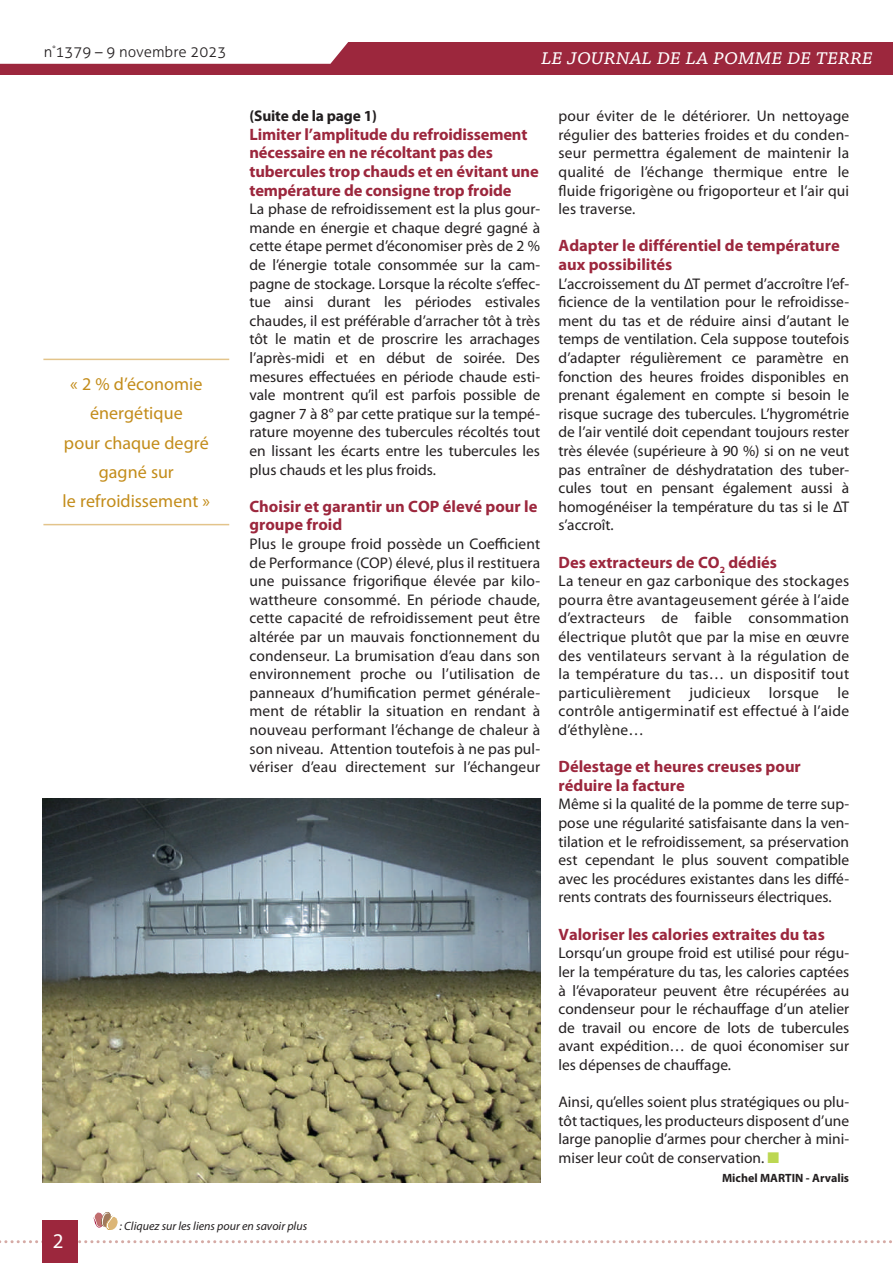
<style>
.page{position:relative;width:893px;height:1263px;background:#fff}
.page>*{position:absolute;margin:0;border:0;box-sizing:border-box;transform-origin:0 0}
.t1{font:italic 23.55px "Chaparral Pro";color:#fff}
.t2{font:21px "Myriad Pro";color:#fff}
.t3{font:18px/29.2px "Myriad Pro";letter-spacing:.005em;color:#c38c1a;text-align:center}
.t4{font:700 16.5px/18.6px "Myriad Pro";color:#9c273d}
.t5{font:15.45px/18.6px "Myriad Pro";color:#231f20;text-align:justify}
.t6{font:700 15.45px "Myriad Pro";letter-spacing:-.01em;color:#231f20}
.t7{font:300 15px "Aller";color:#231f20}
.t8{font:italic 12px "Myriad Pro";color:#231f20}
.t9{font:700 12px "Myriad Pro";color:#231f20}
.s1{color:#bcd752}
</style>
<div class="page">
<svg style="left:0;top:1240px;width:892px;height:3px"></svg>
<div style="left:43px;top:1220px;width:35px;height:43px;background:#9c273d"></div>
<div style="left:0;top:42px;width:893px;height:33px;background:#9c273d"></div>
<svg style="left:0;top:42px;width:348px;height:22px"></svg>
<svg style="left:94px;top:1212px;width:24px;height:18px"></svg>
<hr style="left:43px;top:359px;width:186px;height:1px;background:#e3c48b">
<hr style="left:43px;top:524px;width:186px;height:1px;background:#e3c48b">
<img style="left:43px;top:798px;width:497px;height:384px">
<p class="t7" style="left:44px;top:43px;width:184px">n<sup>°</sup>1379 – 9 novembre 2023</p>
<p class="t3" style="left:63px;top:369px;width:149px">« 2 % d’économie énergétique<br>pour chaque degré gagné sur<br>le refroidissement »</p>
<h1 class="t1" style="left:541px;top:43px;width:333px">le journal de la pomme de terre</h1>
<p class="t6" style="left:249px;top:106px;width:129px">(Suite de la page 1)</p>
<p class="t4" style="left:249px;top:124px;width:291px">Limiter l’amplitude du refroidissement nécessaire en ne récoltant pas des tubercules trop chauds et en évitant une température de consigne trop froide</p>
<p class="t5" style="left:249px;top:199px;width:292px">La phase de refroidissement est la plus gour&shy;mande en énergie et chaque degré gagné à cette étape permet d’économiser près de 2 % de l’énergie totale consommée sur la cam&shy;pagne de stockage. Lorsque la récolte s’effec&shy;tue ainsi durant les périodes estivales chaudes, il est préférable d’arracher tôt à très tôt le matin et de proscrire les arrachages l’après-midi et en début de soirée. Des mesures effectuées en période chaude esti&shy;vale montrent qu’il est parfois possible de gagner 7 à 8° par cette pratique sur la tempé&shy;rature moyenne des tubercules récoltés tout en lissant les écarts entre les tubercules les plus chauds et les plus froids.</p>
<p class="t4" style="left:249px;top:496px;width:289px">Choisir et garantir un COP élevé pour le groupe froid</p>
<p class="t5" style="left:249px;top:534px;width:292px">Plus le groupe froid possède un Coefficient de Performance (COP) élevé, plus il restituera une puissance frigorifique élevée par kilo&shy;wattheure consommé. En période chaude, cette capacité de refroidissement peut être altérée par un mauvais fonctionnement du condenseur. La brumisation d’eau dans son environnement proche ou l’utilisation de panneaux d’humification permet générale&shy;ment de rétablir la situation en rendant à nouveau performant l’échange de chaleur à son niveau. Attention toutefois à ne pas pul&shy;vériser d’eau directement sur l’échangeur</p>
<p class="t5" style="left:558px;top:106px;width:292px">pour éviter de le détériorer. Un nettoyage régulier des batteries froides et du conden&shy;seur permettra également de maintenir la qualité de l’échange thermique entre le fluide frigorigène ou frigoporteur et l’air qui les traverse.</p>
<p class="t4" style="left:558px;top:236px;width:283px">Adapter le différentiel de température aux possibilités</p>
<p class="t5" style="left:558px;top:274px;width:292px">L’accroissement du ΔT permet d’accroître l’ef&shy;ficience de la ventilation pour le refroidisse&shy;ment du tas et de réduire ainsi d’autant le temps de ventilation. Cela suppose toutefois d’adapter régulièrement ce paramètre en fonction des heures froides disponibles en prenant également en compte si besoin le risque sucrage des tubercules. L’hygrométrie de l’air ventilé doit cependant toujours rester très élevée (supérieure à 90 %) si on ne veut pas entraîner de déshydratation des tuber&shy;cules tout en pensant également aussi à homogénéiser la température du tas si le ΔT s’accroît.</p>
<p class="t4" style="left:558px;top:552px;width:220px">Des extracteurs de CO<sub>2</sub> dédiés</p>
<p class="t5" style="left:558px;top:571px;width:292px">La teneur en gaz carbonique des stockages pourra être avantageusement gérée à l’aide d’extracteurs de faible consommation électrique plutôt que par la mise en œuvre des ventilateurs servant à la régulation de la température du tas… un dispositif tout particulièrement judicieux lorsque le contrôle antigerminatif est effectué à l’aide d’éthylène…</p>
<p class="t4" style="left:558px;top:757px;width:244px">Délestage et heures creuses pour réduire la facture</p>
<p class="t5" style="left:558px;top:795px;width:292px">Même si la qualité de la pomme de terre sup&shy;pose une régularité satisfaisante dans la ven&shy;tilation et le refroidissement, sa préservation est cependant le plus souvent compatible avec les procédures existantes dans les diffé&shy;rents contrats des fournisseurs électriques.</p>
<p class="t4" style="left:558px;top:924px;width:268px">Valoriser les calories extraites du tas</p>
<p class="t5" style="left:558px;top:943px;width:292px">Lorsqu’un groupe froid est utilisé pour régu&shy;ler la température du tas, les calories captées à l’évaporateur peuvent être récupérées au condenseur pour le réchauffage d’un atelier de travail ou encore de lots de tubercules avant expédition… de quoi économiser sur les dépenses de chauffage.</p>
<p class="t5" style="left:558px;top:1092px;width:292px">Ainsi, qu’elles soient plus stratégiques ou plu&shy;tôt tactiques, les producteurs disposent d’une large panoplie d’armes pour chercher à mini&shy;miser leur coût de conservation. <span class="s1">■</span></p>
<p class="t9" style="left:722px;top:1170px;width:129px">Michel MARTIN - Arvalis</p>
<h2 class="t2" style="left:53px;top:1228px;width:12px">2</h2>
<p class="t8" style="left:120px;top:1218px;width:189px">: Cliquez sur les liens pour en savoir plus</p>
</div>
